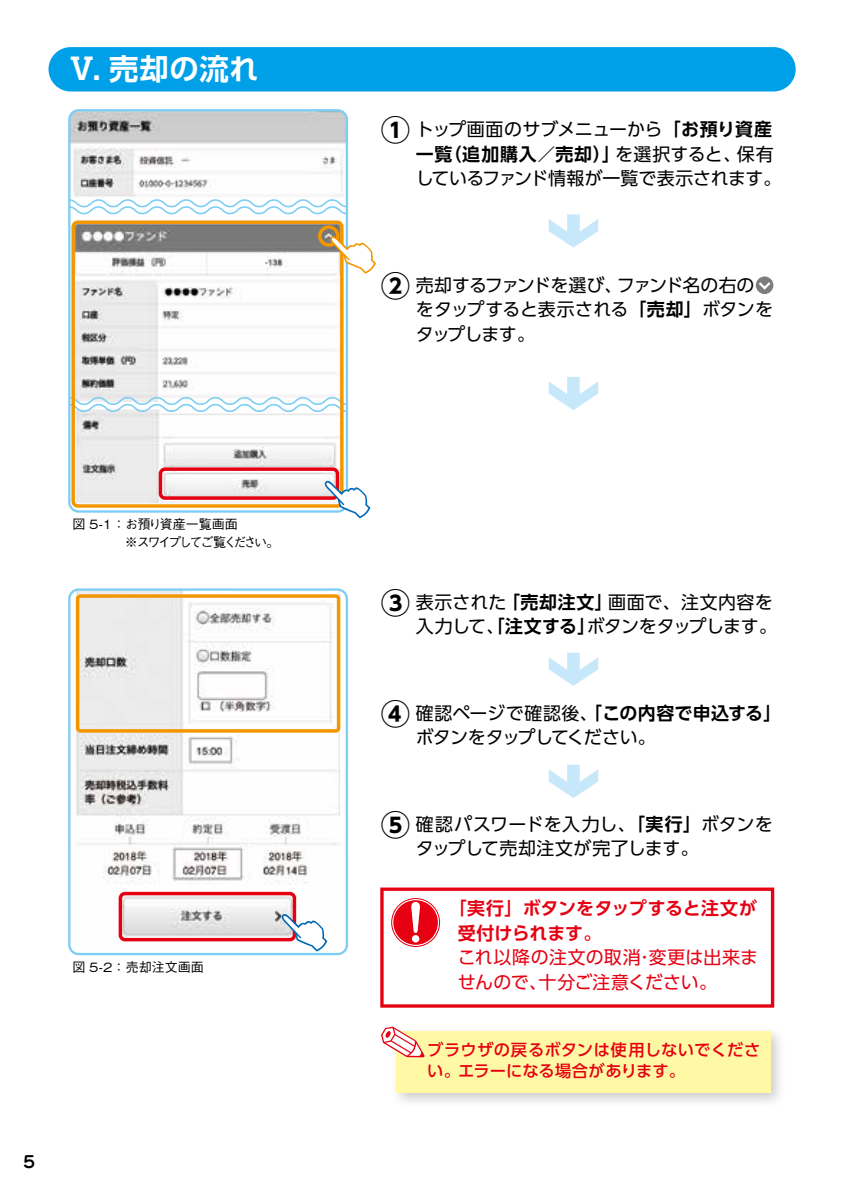
<style>
.page{position:relative;width:842px;height:1191px;background:#fff}
.page>*{position:absolute;margin:0;border:0;box-sizing:border-box;transform-origin:0 0}
.t1{font:700 29.4px "UD Shin Go Pro De";letter-spacing:.02em;color:#fff}
.t2{font:700 29.4px "UD Shin Go Pro";color:#000}
.t3{font:18px/24.4px "UD Shin Go Pro";letter-spacing:-.015em;color:#000;text-align:justify}
.t4{font:700 18px "UD Shin Go Pro De";letter-spacing:.02em;color:#000}
.t5{font:18px/24.4px "UD Shin Go Pro";letter-spacing:.01em;color:#000}
.t6{font:18px/24.4px "UD Shin Go Pro";letter-spacing:.01em;color:#e60012}
.t7{font:700 18px/24.4px "UD Shin Go Pro De";letter-spacing:-.01em;color:#e60012}
.t8{font:18px "UD Shin Go Pro";letter-spacing:-.04em;color:#000}
.t9{font:500 16.4px/21.2px "UD Shin Go Pro";letter-spacing:.015em;color:#e60012}
.t10{font:700 16.4px "G Jun 501 Pro";color:#000}
.t11{font:500 13px/18px "G Gothic BBB Pro";letter-spacing:-.165em;color:#000}
.t12{font:500 13px "G Gothic BBB Pro";letter-spacing:-.095em;color:#000}
.s1{font-family:"UD Shin Go Pro De";font-weight:700}
.s2{font-family:"UD Shin Go Pro";font-weight:400}
</style>
<div class="page">
<img style="left:71px;top:591px;width:274px;height:361px">
<div style="left:68px;top:588px;width:280px;height:367px;border:2px solid #7ecef4;border-radius:9px"></div>
<img style="left:71px;top:112px;width:274px;height:85px">
<img style="left:75px;top:224px;width:265px;height:172px">
<img style="left:71px;top:413px;width:269px;height:96px">
<div style="left:68px;top:109px;width:280px;height:403px;border:2px solid #7ecef4;border-radius:9px"></div>
<svg style="left:68px;top:396px;width:280px;height:17px"></svg>
<svg style="left:68px;top:198px;width:280px;height:17px"></svg>
<svg style="left:549px;top:765px;width:49px;height:33px"></svg>
<svg style="left:549px;top:377px;width:49px;height:33px"></svg>
<svg style="left:549px;top:214px;width:49px;height:34px"></svg>
<div style="left:48px;top:47px;width:748px;height:44px;background:#00a0e9;border-radius:22px"></div>
<div style="left:380px;top:887px;width:394px;height:120px;border:3px solid #e60012"></div>
<svg style="left:391px;top:898px;width:49px;height:49px"></svg>
<div style="left:397px;top:1031px;width:374px;height:62px;background:#fff8a5"></div>
<svg style="left:381px;top:1026px;width:43px;height:31px"></svg>
<svg style="left:549px;top:652px;width:49px;height:34px"></svg>
<div style="left:756px;top:276px;width:17px;height:18px;background:#7d7d7d;border-radius:50%"></div>
<svg style="left:756px;top:280px;width:17px;height:11px"></svg>
<div style="left:71px;top:220px;width:273px;height:288px;border:3px solid #f39700;border-radius:5px"></div>
<div style="left:76px;top:594px;width:264px;height:138px;border:3px solid #f39700;border-radius:3px"></div>
<div style="left:159px;top:467px;width:180px;height:33px;border:3px solid #e60012;border-radius:5px"></div>
<svg style="left:324px;top:480px;width:46px;height:38px"></svg>
<div style="left:119px;top:892px;width:177px;height:49px;border:3px solid #e60012;border-radius:5px"></div>
<svg style="left:281px;top:913px;width:46px;height:38px"></svg>
<div style="left:318px;top:225px;width:21px;height:22px;border:3px solid #f39700;border-radius:50%"></div>
<svg style="left:330px;top:236px;width:46px;height:38px"></svg>
<h1 class="t1" style="left:67px;top:45px;width:193px">Ⅴ. 売却の流れ</h1>
<p class="t11" style="left:73px;top:513px;width:209px">図 5-1：お預り資産一覧画面<br>　　　　 ※スワイプしてご覧ください。</p>
<p class="t12" style="left:73px;top:956px;width:133px">図 5-2：売却注文画面</p>
<p class="t10" style="left:23px;top:1149px;width:14px">5</p>
<h1 class="t2" style="left:381px;top:106px;width:31px">①</h1>
<p class="t3" style="left:416px;top:116px;width:358px">トップ画面のサブメニューから<span class="s1">「お預り資産</span></p>
<p class="t4" style="left:416px;top:139px;width:359px">一覧（追加購入／売却）」<span class="s2">を選択すると、保有</span></p>
<p class="t3" style="left:416px;top:165px;width:367px">しているファンド情報が一覧で表示されます。</p>
<h1 class="t2" style="left:381px;top:262px;width:31px">②</h1>
<p class="t3" style="left:416px;top:272px;width:359px">売却するファンドを選び、ファンド名の右の　をタップすると表示される<span class="s1">「売却」</span>ボタンをタップします。</p>
<h1 class="t2" style="left:381px;top:579px;width:31px">③</h1>
<p class="t3" style="left:416px;top:589px;width:363px">表示された<span class="s1">「売却注文」</span>画面で、注文内容を入力して、<span class="s1">「注文する」</span>ボタンをタップします。</p>
<h1 class="t2" style="left:381px;top:689px;width:31px">④</h1>
<p class="t4" style="left:416px;top:698px;width:367px"><span class="s2">確認ページで確認後、</span>「この内容で申込する」</p>
<p class="t8" style="left:416px;top:722px;width:242px">ボタンをタップしてください。</p>
<h1 class="t2" style="left:381px;top:800px;width:31px">⑤</h1>
<p class="t5" style="left:416px;top:811px;width:359px">確認パスワードを入力し、<span class="s1">「実行」</span>ボタンをタップして売却注文が完了します。</p>
<p class="t7" style="left:458px;top:896px;width:301px;text-indent:-9px">「実行」ボタンをタップすると注文が受付けられます。</p>
<p class="t6" style="left:458px;top:945px;width:302px">これ以降の注文の取消･変更は出来ませんので、十分ご注意ください。</p>
<p class="t9" style="left:427px;top:1038px;width:335px">ブラウザの戻るボタンは使用しないでください。エラーになる場合があります。</p>
</div>
